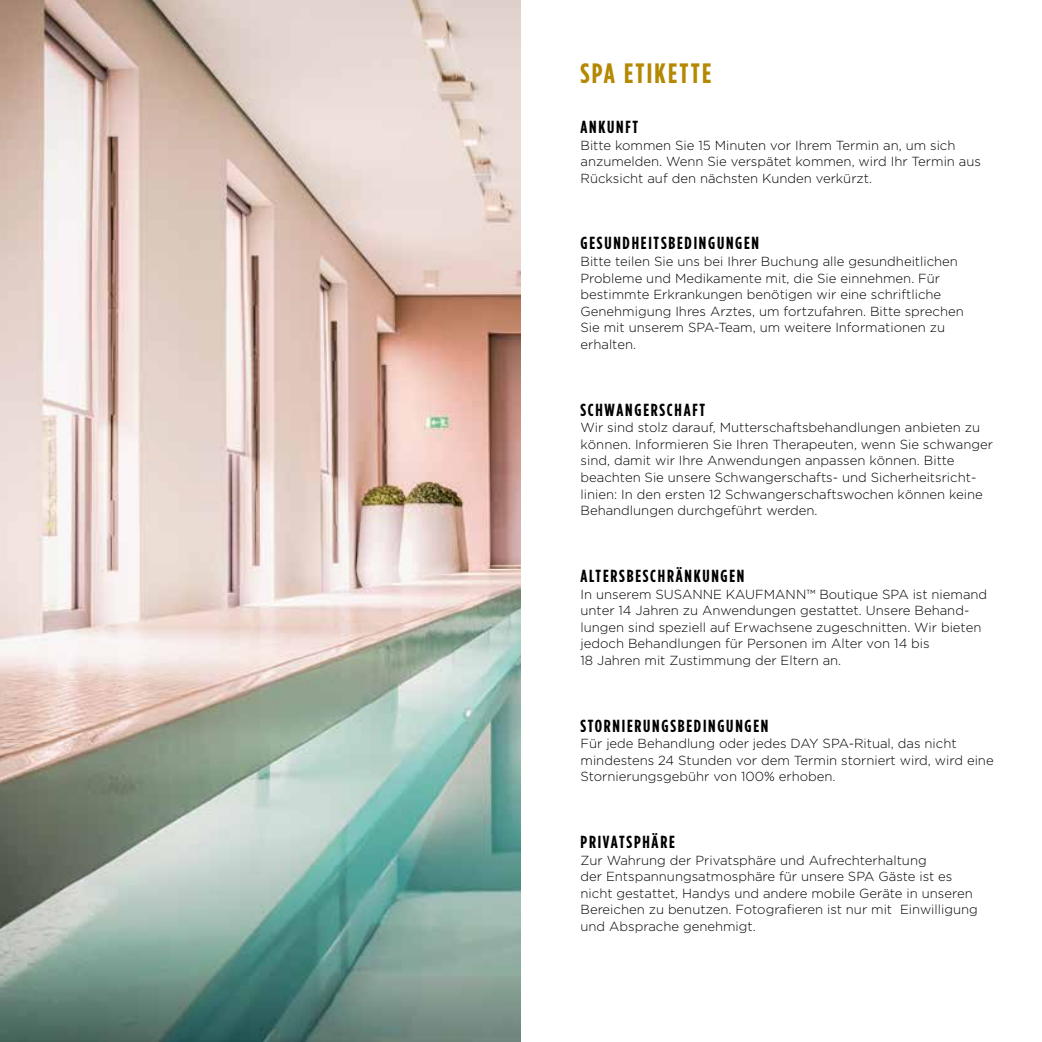
<style>
.page{position:relative;width:1042px;height:1042px;background:#fff}
.page>*{position:absolute;margin:0;border:0;box-sizing:border-box;transform-origin:0 0}
.t1{font:700 condensed 28px "Gotham HTF";letter-spacing:.08em;color:#b48800}
.t2{font:700 condensed 17.5px "Gotham HTF";letter-spacing:.1em;color:#000}
.t3{font:300 13.12px/16.6px "Gotham HTF";color:#000}
</style>
<div class="page">
<img style="left:0;top:0;width:521px;height:1042px">
<h1 class="t1" style="left:580px;top:57px;width:132px">SPA ETIKETTE</h1>
<h2 class="t2" style="left:580px;top:117px;width:59px">ANKUNFT</h2>
<p class="t3" style="left:580px;top:136px;width:402px">Bitte kommen Sie 15 Minuten vor Ihrem Termin an, um sich anzumelden. Wenn Sie verspätet kommen, wird Ihr Termin aus<br>Rücksicht auf den nächsten Kunden verkürzt.</p>
<h2 class="t2" style="left:580px;top:233px;width:180px">GESUNDHEITSBEDINGUNGEN</h2>
<p class="t3" style="left:580px;top:253px;width:385px">Bitte teilen Sie uns bei Ihrer Buchung alle gesundheitlichen Probleme und Medikamente mit, die Sie einnehmen. Für bestimmte Erkrankungen benötigen wir eine schriftliche Genehmigung Ihres Arztes, um fortzufahren. Bitte sprechen Sie mit unserem SPA-Team, um weitere Informationen zu erhalten.</p>
<h2 class="t2" style="left:580px;top:400px;width:126px">SCHWANGERSCHAFT</h2>
<p class="t3" style="left:580px;top:419px;width:414px">Wir sind stolz darauf, Mutterschaftsbehandlungen anbieten zu können. Informieren Sie Ihren Therapeuten, wenn Sie schwanger sind, damit wir Ihre Anwendungen anpassen können. Bitte beachten Sie unsere Schwangerschafts- und Sicherheitsricht&shy;linien: In den ersten 12 Schwangerschaftswochen können keine Behandlungen durchgeführt werden.</p>
<h2 class="t2" style="left:580px;top:566px;width:165px">ALTERSBESCHRÄNKUNGEN</h2>
<p class="t3" style="left:580px;top:585px;width:408px">In unserem SUSANNE KAUFMANN™ Boutique SPA ist niemand unter 14 Jahren zu Anwendungen gestattet. Unsere Behand&shy;lungen sind speziell auf Erwachsene zugeschnitten. Wir bieten jedoch Behandlungen für Personen im Alter von 14 bis<br>18 Jahren mit Zustimmung der Eltern an.</p>
<h2 class="t2" style="left:580px;top:715px;width:189px">STORNIERUNGSBEDINGUNGEN</h2>
<p class="t3" style="left:580px;top:735px;width:415px">Für jede Behandlung oder jedes DAY SPA-Ritual, das nicht mindestens 24 Stunden vor dem Termin storniert wird, wird eine<br>Stornierungsgebühr von 100% erhoben.</p>
<h2 class="t2" style="left:580px;top:832px;width:96px">PRIVATSPHÄRE</h2>
<p class="t3" style="left:580px;top:851px;width:399px">Zur Wahrung der Privatsphäre und Aufrechterhaltung<br>der Entspannungsatmosphäre für unsere SPA Gäste ist es nicht gestattet, Handys und andere mobile Geräte in unseren Bereichen zu benutzen. Fotografieren ist nur mit Einwilligung und Absprache genehmigt.</p>
</div>
